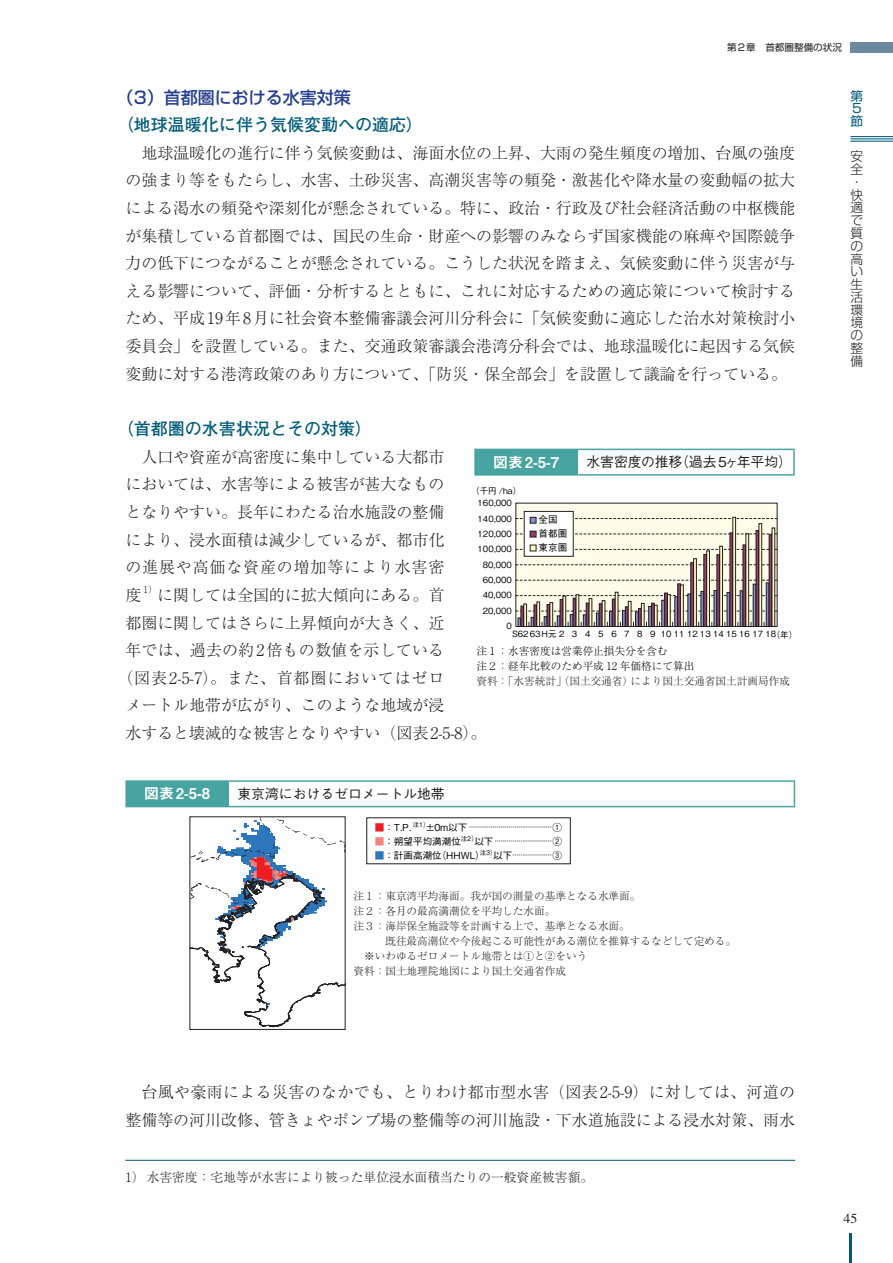
<style>
.page{position:relative;width:893px;height:1263px;background:#fff}
.page>*{position:absolute;margin:0;border:0;box-sizing:border-box;transform-origin:0 0}
.t1{font:700 16.95px/27.6px "Futo Go B101 Pro";color:#015c79}
.t2{font:300 15.9px/27.6px "Ryumin Pro";color:#231f20;text-align:justify}
.t3{font:300 15.9px "Ryumin Pro";letter-spacing:.055em;color:#231f20}
.t4{font:14.85px "Midashi Go Pro MB31";color:#fff}
.t5{font:500 13.8px "Gothic BBB Pro";color:#231f20}
.t6{font:13.8px "Times LT Std";color:#231f20}
.t7{font:300 12.75px "Ryumin Pro";color:#231f20}
.t8{font:300 12.75px/12.8px "Shin Go Pro";color:#231f20}
.t9{font:12.75px/12.8px "Shin Go Pro";color:#015c79;text-align:justify}
.t10{font:300 10.65px "Ryumin Pro";color:#231f20}
.t11{font:300 10.65px/14.9px "Ryumin Pro";color:#000}
.t12{font:9.6px "Shin Go Pro";color:#231f20}
.t13{font:500 9.6px/13.8px "Gothic BBB Pro";color:#000}
.t14{font:300 9.3px "Ryumin Pro";color:#231f20}
.t15{font:500 8.55px "Gothic BBB Pro";color:#000}
.t16{font:500 5.25px "Gothic BBB Pro";color:#000}
.s1{font-family:"Shin Go Pro";font-weight:500;color:#253f8e}
.s2{color:#231f20}
.s3{font-size:9.6px;color:#ee1d23}
.s4{font-size:9.6px}
.s5{font-size:9.6px;color:#f38480}
.s6{font-size:9.6px;color:#2e76bc}
</style>
<div class="page">
<hr style="left:849px;top:1233px;width:2px;height:30px;background:#015c79">
<div style="left:850px;top:43px;width:43px;height:10px;background:#6b8aa0"></div>
<hr style="left:850px;top:136px;width:43px;height:1px;background:#015c79">
<hr style="left:850px;top:138px;width:43px;height:1px;background:#015c79">
<hr style="left:850px;top:141px;width:43px;height:1px;background:#015c79">
<hr style="left:125px;top:1160px;width:670px;height:1px;background:#015c79">
<div style="left:475px;top:449px;width:102px;height:26px;background:#48a4a0"></div>
<hr style="left:474px;top:449px;width:103px;height:1px;background:#48a4a0">
<hr style="left:474px;top:450px;width:2px;height:24px;background:#48a4a0">
<hr style="left:577px;top:449px;width:218px;height:1px;background:#48a4a0">
<hr style="left:576px;top:450px;width:2px;height:24px;background:#48a4a0">
<hr style="left:793px;top:450px;width:2px;height:24px;background:#48a4a0">
<hr style="left:474px;top:474px;width:103px;height:2px;background:#48a4a0">
<hr style="left:577px;top:474px;width:218px;height:2px;background:#48a4a0">
<div style="left:516px;top:503px;width:261px;height:123px;background:#fffde9"></div>
<svg style="left:516px;top:595px;width:261px;height:1px"></svg>
<svg style="left:516px;top:580px;width:261px;height:1px"></svg>
<svg style="left:516px;top:564px;width:261px;height:1px"></svg>
<div style="left:622px;top:610px;width:3px;height:17px;border:1px solid #231f20"></div>
<div style="left:648px;top:606px;width:4px;height:21px;border:1px solid #231f20"></div>
<div style="left:661px;top:600px;width:4px;height:27px;border:1px solid #231f20"></div>
<div style="left:701px;top:591px;width:3px;height:36px;border:1px solid #231f20"></div>
<div style="left:714px;top:590px;width:3px;height:37px;border:1px solid #231f20"></div>
<div style="left:727px;top:592px;width:3px;height:35px;border:1px solid #231f20"></div>
<div style="left:740px;top:590px;width:3px;height:37px;border:1px solid #231f20"></div>
<div style="left:753px;top:584px;width:3px;height:43px;border:1px solid #231f20"></div>
<div style="left:766px;top:583px;width:3px;height:44px;border:1px solid #231f20"></div>
<div style="left:521px;top:606px;width:3px;height:21px;border:1px solid #231f20"></div>
<div style="left:534px;top:605px;width:3px;height:22px;border:1px solid #231f20"></div>
<div style="left:547px;top:604px;width:3px;height:23px;border:1px solid #231f20"></div>
<div style="left:560px;top:599px;width:3px;height:28px;border:1px solid #231f20"></div>
<div style="left:573px;top:598px;width:3px;height:29px;border:1px solid #231f20"></div>
<div style="left:586px;top:603px;width:3px;height:24px;border:1px solid #231f20"></div>
<div style="left:599px;top:603px;width:3px;height:24px;border:1px solid #231f20"></div>
<div style="left:612px;top:599px;width:3px;height:28px;border:1px solid #231f20"></div>
<div style="left:625px;top:606px;width:3px;height:21px;border:1px solid #231f20"></div>
<div style="left:638px;top:608px;width:3px;height:19px;border:1px solid #231f20"></div>
<div style="left:651px;top:603px;width:3px;height:24px;border:1px solid #231f20"></div>
<div style="left:664px;top:593px;width:4px;height:34px;border:1px solid #231f20"></div>
<div style="left:677px;top:584px;width:4px;height:43px;border:1px solid #231f20"></div>
<div style="left:690px;top:562px;width:4px;height:65px;border:1px solid #231f20"></div>
<div style="left:730px;top:533px;width:3px;height:94px;border:1px solid #231f20"></div>
<div style="left:743px;top:545px;width:3px;height:82px;border:1px solid #231f20"></div>
<div style="left:756px;top:530px;width:3px;height:97px;border:1px solid #231f20"></div>
<div style="left:769px;top:534px;width:3px;height:93px;border:1px solid #231f20"></div>
<div style="left:524px;top:604px;width:3px;height:23px;border:1px solid #231f20"></div>
<div style="left:537px;top:602px;width:3px;height:25px;border:1px solid #231f20"></div>
<div style="left:550px;top:602px;width:3px;height:25px;border:1px solid #231f20"></div>
<div style="left:563px;top:596px;width:3px;height:31px;border:1px solid #231f20"></div>
<div style="left:615px;top:592px;width:3px;height:35px;border:1px solid #231f20"></div>
<div style="left:628px;top:601px;width:3px;height:26px;border:1px solid #231f20"></div>
<div style="left:641px;top:603px;width:3px;height:24px;border:1px solid #231f20"></div>
<div style="left:654px;top:605px;width:3px;height:22px;border:1px solid #231f20"></div>
<div style="left:667px;top:594px;width:3px;height:33px;border:1px solid #231f20"></div>
<div style="left:680px;top:585px;width:3px;height:42px;border:1px solid #231f20"></div>
<div style="left:693px;top:558px;width:4px;height:69px;border:1px solid #231f20"></div>
<div style="left:706px;top:551px;width:4px;height:76px;border:1px solid #231f20"></div>
<div style="left:719px;top:546px;width:4px;height:81px;border:1px solid #231f20"></div>
<div style="left:733px;top:517px;width:3px;height:110px;border:1px solid #231f20"></div>
<div style="left:746px;top:533px;width:3px;height:94px;border:1px solid #231f20"></div>
<div style="left:759px;top:523px;width:3px;height:104px;border:1px solid #231f20"></div>
<svg style="left:516px;top:611px;width:261px;height:16px;background:#8b7f7f"></svg>
<div style="left:524px;top:511px;width:49px;height:45px;background:#fff"></div>
<div style="left:524px;top:511px;width:49px;height:45px;border:1px solid #231f20"></div>
<svg style="left:516px;top:531px;width:261px;height:6px"></svg>
<svg style="left:516px;top:517px;width:261px;height:6px"></svg>
<svg style="left:516px;top:545px;width:261px;height:6px"></svg>
<div style="left:126px;top:781px;width:102px;height:25px;background:#48a4a0"></div>
<hr style="left:125px;top:780px;width:103px;height:2px;background:#48a4a0">
<hr style="left:125px;top:782px;width:2px;height:24px;background:#48a4a0">
<hr style="left:228px;top:780px;width:567px;height:2px;background:#48a4a0">
<hr style="left:227px;top:782px;width:2px;height:24px;background:#48a4a0">
<svg style="left:794px;top:782px;width:1px;height:24px"></svg>
<hr style="left:125px;top:806px;width:103px;height:1px;background:#48a4a0">
<hr style="left:228px;top:806px;width:567px;height:1px;background:#48a4a0">
<svg style="left:192px;top:817px;width:154px;height:210px"></svg>
<p class="t12" style="left:727px;top:39px;width:116px">第2章　首都圏整備の状況</p>
<p class="t1" style="left:117px;top:81px;width:308px"><span class="s1">（3）首都圏における水害対策<br></span>（地球温暖化に伴う気候変動への適応）</p>
<p class="t2" style="left:125px;top:138px;width:671px;text-indent:16px">地球温暖化の進行に伴う気候変動は、海面水位の上昇、大雨の発生頻度の増加、台風の強度の強まり等をもたらし、水害、土砂災害、高潮災害等の頻発・激甚化や降水量の変動幅の拡大による渇水の頻発や深刻化が懸念されている。特に、政治・行政及び社会経済活動の中枢機能が集積している首都圏では、国民の生命・財産への影響のみならず国家機能の麻痺や国際競争力の低下につながることが懸念されている。こうした状況を踏まえ、気候変動に伴う災害が与える影響について、評価・分析するとともに、これに対応するための適応策について検討するため、平成19年8月に社会資本整備審議会河川分科会に「気候変動に適応した治水対策検討小委員会」を設置している。また、交通政策審議会港湾分科会では、地球温暖化に起因する気候変動に対する港湾政策のあり方について、「防災・保全部会」を設置して議論を行っている。</p>
<p class="t1" style="left:117px;top:413px;width:257px">（首都圏の水害状況とその対策）</p>
<p class="t2" style="left:125px;top:442px;width:320px;text-indent:16px">人口や資産が高密度に集中している大都市においては、水害等による被害が甚大なものとなりやすい。長年にわたる治水施設の整備により、浸水面積は減少しているが、都市化の進展や高価な資産の増加等により水害密度</p>
<p class="t4" style="left:493px;top:450px;width:67px">図表 2-5-7</p>
<p class="t5" style="left:586px;top:451px;width:207px">水害密度の推移（過去5ヶ年平均）</p>
<p class="t15" style="left:471px;top:484px;width:51px">（千円 /ha）</p>
<p class="t15" style="left:478px;top:496px;width:36px">160,000</p>
<p class="t15" style="left:478px;top:511px;width:36px">140,000</p>
<p class="t13" style="left:539px;top:512px;width:30px">全国首都圏東京圏</p>
<p class="t15" style="left:478px;top:527px;width:36px">120,000</p>
<p class="t15" style="left:478px;top:542px;width:36px">100,000</p>
<p class="t15" style="left:483px;top:558px;width:30px">80,000</p>
<p class="t15" style="left:483px;top:573px;width:30px">60,000</p>
<p class="t14" style="left:143px;top:582px;width:15px">1）</p>
<p class="t2" style="left:157px;top:580px;width:289px">に関しては全国的に拡大傾向にある。首</p>
<p class="t2" style="left:125px;top:607px;width:320px">都圏に関してはさらに上昇傾向が大きく、近</p>
<p class="t2" style="left:125px;top:635px;width:320px">年では、過去の約2倍もの数値を示している</p>
<p class="t3" style="left:117px;top:665px;width:328px">（図表2-5-7）。また、首都圏においてはゼロ</p>
<p class="t2" style="left:125px;top:690px;width:320px">メートル地帯が広がり、このような地域が浸</p>
<p class="t2" style="left:125px;top:718px;width:363px">水すると壊滅的な被害となりやすい（図表2-5-8）。</p>
<p class="t15" style="left:483px;top:588px;width:30px">40,000</p>
<p class="t15" style="left:483px;top:604px;width:30px">20,000</p>
<p class="t15" style="left:506px;top:619px;width:7px">0</p>
<p class="t15" style="left:512px;top:627px;width:287px">S6263H元 2 3 4 5 6 7 8 9 10 11 12 13 14 15 16 17 18（年）</p>
<p class="t11" style="left:476px;top:643px;width:315px">注１：水害密度は営業停止損失分を含む<br>注２：経年比較のため平成 12 年価格にて算出<br><span class="s2">資料：「水害統計」（国土交通省）により国土交通省国土計画局作成</span></p>
<p class="t9" style="left:850px;top:88px;width:14px">第5節</p>
<p class="t8" style="left:850px;top:149px;width:14px">安全・快適で質の高い生活環境の整備</p>
<p class="t4" style="left:144px;top:782px;width:67px">図表 2-5-8</p>
<p class="t5" style="left:237px;top:783px;width:209px">東京湾におけるゼロメートル地帯</p>
<p class="t16" style="left:375px;top:823px;width:189px"><span class="s3">■</span> <span class="s4">：Ｔ.Ｐ.</span> <sup>注1</sup> <sup>）</sup><span class="s4">±0ｍ以下</span>・・・・・・・・・・・・・・・・・・・・・・・・・・・・・・・・・・・・・・・・・・ <span class="s4">①</span></p>
<p class="t16" style="left:375px;top:837px;width:189px"><span class="s5">■</span> <span class="s4">：朔望平均満潮位</span><sup>注2）</sup><span class="s4">以下</span>・・・・・・・・・・・・・・・・・・・・・・・・・・・・・ <span class="s4">②</span></p>
<p class="t16" style="left:375px;top:850px;width:189px"><span class="s6">■</span> <span class="s4">：計画高潮位（HHWL）</span><sup>注3）</sup><span class="s4">以下</span>・・・・・・・・・・・・・・・・・・・・ <span class="s4">③</span></p>
<p class="t10" style="left:353px;top:888px;width:289px">注１：東京湾平均海面。我が国の測量の基準となる水準面。</p>
<p class="t10" style="left:353px;top:903px;width:203px">注２：各月の最高満潮位を平均した水面。</p>
<p class="t10" style="left:353px;top:917px;width:278px">注３：海岸保全施設等を計画する上で、基準となる水面。</p>
<p class="t10" style="left:385px;top:932px;width:352px">既往最高潮位や今後起こる可能性がある潮位を推算するなどして定める。</p>
<p class="t10" style="left:353px;top:947px;width:235px">　※いわゆるゼロメートル地帯とは①と②をいう</p>
<p class="t10" style="left:353px;top:962px;width:214px">資料：国土地理院地図により国土交通省作成</p>
<p class="t2" style="left:125px;top:1077px;width:671px;text-align:right">台風や豪雨による災害のなかでも、とりわけ都市型水害（図表2-5-9）に対しては、河道の整備等の河川改修、管きょやポンプ場の整備等の河川施設・下水道施設による浸水対策、雨水</p>
<p class="t7" style="left:125px;top:1167px;width:469px">1） 水害密度：宅地等が水害により被った単位浸水面積当たりの一般資産被害額。</p>
<p class="t6" style="left:843px;top:1211px;width:15px">45</p>
</div>
